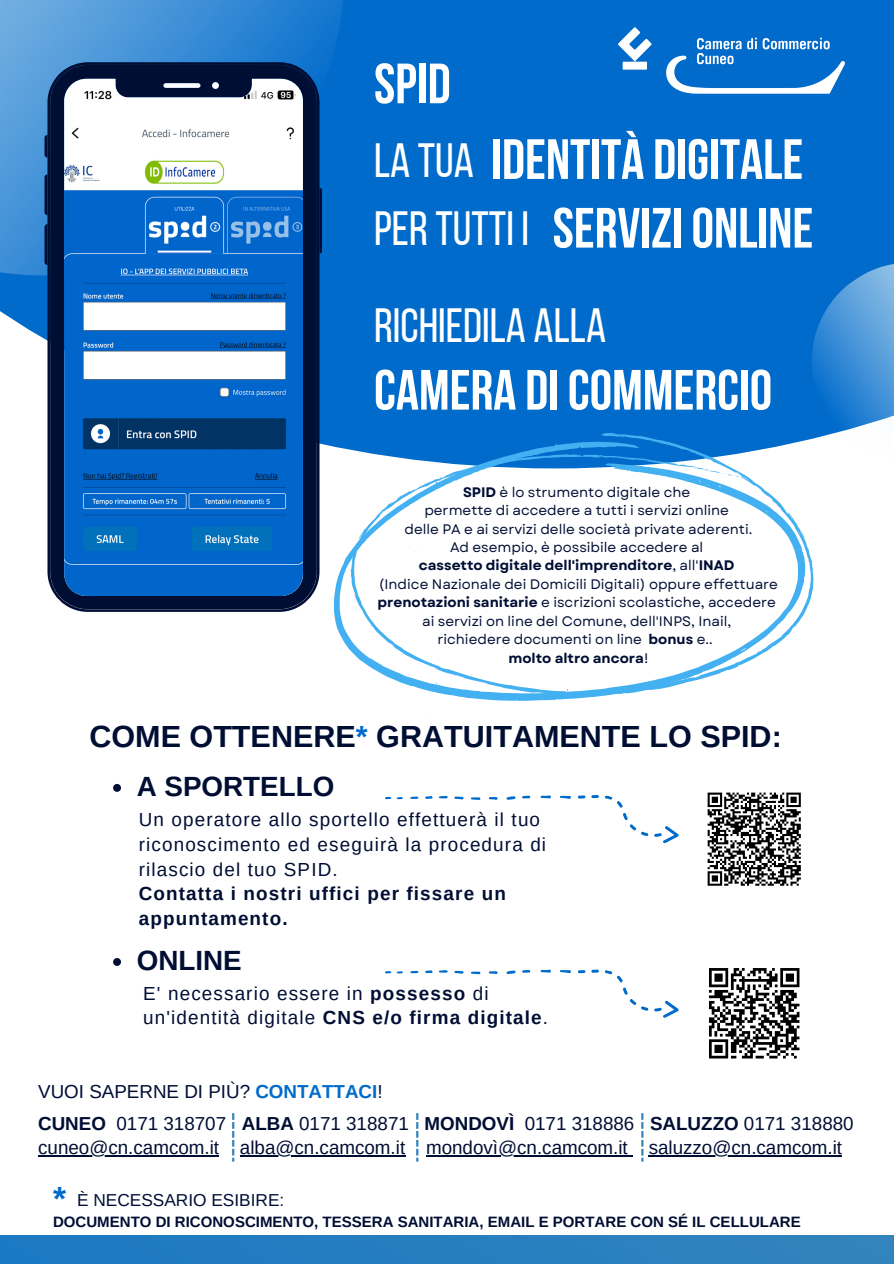
<style>
.page{position:relative;width:894px;height:1264px;background:#fff}
.page>*{position:absolute;margin:0;border:0;box-sizing:border-box;transform-origin:0 0}
.t1{font:700 56.7px "Bebas Neue";color:#fff}
.t2{font:47.85px "Bebas Neue";color:#fff}
.t3{font:700 33.45px "Arimo";color:#006bcb}
.t4{font:700 30.6px "Arimo";color:#000e34}
.t5{font:700 27.75px "Arimo";color:#000e34}
.t6{font:18.9px/24.8px "Arimo";letter-spacing:.06em;color:#000e34}
.t7{font:700 18.9px/24.8px "Arimo";letter-spacing:.06em;color:#000e34}
.t8{font:18.75px "Arimo";color:#000e34}
.t9{font:17.25px "Arimo";color:#000e34}
.t10{font:700 15px "Arimo";color:#000e34}
.t11{font:13.8px/18.5px "Garet";color:#000e34}
.t12{font:700 13.8px "Garet";color:#000e34}
.s1{font-weight:700}
.s2{font-weight:400}
.s3{color:#006bcb}
.s4{font-weight:700;color:#006bcb}
.s5{color:#fff}
</style>
<div class="page">
<div style="left:0;top:1235px;width:893px;height:28px;background:#277ebf"></div>
<div style="left:0;top:0;width:893px;height:468px;background:#006bcb"></div>
<svg style="left:0;top:0;width:343px;height:396px"></svg>
<svg style="left:44px;top:135px;width:3px;height:23px"></svg>
<svg style="left:44px;top:174px;width:3px;height:41px"></svg>
<svg style="left:44px;top:224px;width:3px;height:41px"></svg>
<svg style="left:319px;top:188px;width:3px;height:65px"></svg>
<svg style="left:47px;top:62px;width:272px;height:549px"></svg>
<svg style="left:812px;top:264px;width:81px;height:204px"></svg>
<svg style="left:709px;top:968px;width:91px;height:91px"></svg>
<svg style="left:707px;top:792px;width:94px;height:94px"></svg>
<svg style="left:113px;top:784px;width:8px;height:7px"></svg>
<svg style="left:113px;top:958px;width:8px;height:7px"></svg>
<svg style="left:559px;top:795px;width:120px;height:48px"></svg>
<svg style="left:506px;top:796px;width:9px;height:3px"></svg>
<svg style="left:540px;top:795px;width:11px;height:3px"></svg>
<svg style="left:470px;top:797px;width:10px;height:3px"></svg>
<svg style="left:454px;top:796px;width:9px;height:3px"></svg>
<svg style="left:488px;top:797px;width:9px;height:2px"></svg>
<svg style="left:522px;top:795px;width:8px;height:3px"></svg>
<svg style="left:439px;top:796px;width:9px;height:2px"></svg>
<svg style="left:425px;top:796px;width:7px;height:2px"></svg>
<svg style="left:410px;top:796px;width:8px;height:3px"></svg>
<svg style="left:385px;top:796px;width:18px;height:3px"></svg>
<svg style="left:559px;top:969px;width:120px;height:49px"></svg>
<svg style="left:506px;top:970px;width:9px;height:4px"></svg>
<svg style="left:540px;top:969px;width:11px;height:3px"></svg>
<svg style="left:470px;top:971px;width:10px;height:3px"></svg>
<svg style="left:454px;top:970px;width:9px;height:3px"></svg>
<svg style="left:488px;top:971px;width:9px;height:3px"></svg>
<svg style="left:522px;top:970px;width:8px;height:2px"></svg>
<svg style="left:439px;top:970px;width:9px;height:2px"></svg>
<svg style="left:425px;top:970px;width:7px;height:3px"></svg>
<svg style="left:410px;top:970px;width:8px;height:3px"></svg>
<svg style="left:385px;top:971px;width:18px;height:2px"></svg>
<img style="left:618px;top:27px;width:227px;height:67px">
<svg style="left:329px;top:368px;width:511px;height:348px"></svg>
<svg style="left:333px;top:441px;width:472px;height:260px"></svg>
<svg style="left:723px;top:471px;width:16px;height:12px"></svg>
<hr style="left:38px;top:1154px;width:181px;height:2px;background:#000e34">
<hr style="left:240px;top:1154px;width:165px;height:2px;background:#000e34">
<hr style="left:426px;top:1154px;width:201px;height:2px;background:#000e34">
<hr style="left:648px;top:1154px;width:193px;height:2px;background:#000e34">
<svg style="left:232px;top:1113px;width:2px;height:48px"></svg>
<svg style="left:416px;top:1113px;width:2px;height:48px"></svg>
<svg style="left:641px;top:1113px;width:2px;height:48px"></svg>
<p class="t1" style="left:374px;top:61px;width:78px">SPID</p>
<p class="t2" style="left:374px;top:141px;width:101px">LA TUA</p>
<p class="t2" style="left:374px;top:209px;width:156px">PERTUTTI I</p>
<p class="t1" style="left:491px;top:136px;width:313px">IDENTITÀ DIGITALE</p>
<p class="t1" style="left:552px;top:205px;width:262px">SERVIZI ONLINE</p>
<p class="t2" style="left:374px;top:306px;width:234px">RICHIEDILA ALLA</p>
<p class="t1" style="left:374px;top:367px;width:399px">CAMERA DI COMMERCIO</p>
<p class="t11" style="left:463px;top:482px;width:228px"><span class="s1">SPID</span> è lo strumento digitale che</p>
<p class="t11" style="left:424px;top:501px;width:306px">permette di accedere a tutti i servizi online</p>
<p class="t11" style="left:404px;top:519px;width:349px">delle PA e ai servizi delle società private aderenti.</p>
<p class="t11" style="left:450px;top:538px;width:255px">Ad esempio, è possibile accedere al</p>
<p class="t12" style="left:419px;top:555px;width:317px">cassetto digitale dell'imprenditore<span class="s2">, all'</span>INAD</p>
<p class="t11" style="left:377px;top:575px;width:402px">(Indice Nazionale dei Domicili Digitali) oppure effettuare <span class="s1">prenotazioni sanitarie</span> e iscrizioni scolastiche, accedere</p>
<p class="t11" style="left:422px;top:612px;width:310px">ai servizi on line del Comune, dell'INPS, Inail,</p>
<p class="t11" style="left:437px;top:630px;width:276px">richiedere documenti on line <span class="s1">bonus</span> e..</p>
<p class="t12" style="left:508px;top:648px;width:141px">molto altro ancora<span class="s2">!</span></p>
<p class="t4" style="left:89px;top:719px;width:693px">COME OTTENERE<span class="s3">*</span> GRATUITAMENTE LO SPID:</p>
<p class="t5" style="left:137px;top:771px;width:199px">A SPORTELLO</p>
<p class="t6" style="left:139px;top:807px;width:409px">Un operatore allo sportello effettuerà il tuo riconoscimento ed eseguirà la procedura di rilascio del tuo SPID.</p>
<p class="t7" style="left:139px;top:881px;width:368px">Contatta i nostri uffici per fissare un appuntamento.</p>
<p class="t5" style="left:137px;top:945px;width:106px">ONLINE</p>
<p class="t6" style="left:143px;top:980px;width:347px">E' necessario essere in <span class="s1">possesso</span> di</p>
<p class="t6" style="left:143px;top:1005px;width:406px">un'identità digitale <span class="s1">CNS e/o firma digitale</span>.</p>
<p class="t8" style="left:38px;top:1081px;width:346px">VUOI SAPERNE DI PIÙ? <span class="s4">CONTATTACI</span>!</p>
<p class="t8" style="left:38px;top:1113px;width:816px"><span class="s1">CUNEO</span> 0171 318707 <span class="s1">ALBA</span> 0171 318871 <span class="s1">MONDOVÌ</span> 0171 318886 <span class="s1">SALUZZO</span> 0171 318880</p>
<p class="t8" style="left:38px;top:1136px;width:805px">cuneo@cn.camcom.it alba@cn.camcom.it mondovì@cn.camcom.it saluzzo@cn.camcom.it</p>
<p class="t3" style="left:53px;top:1179px;width:15px">*</p>
<p class="t9" style="left:53px;top:1189px;width:233px"><span class="s5">_</span> È NECESSARIO ESIBIRE:</p>
<p class="t10" style="left:53px;top:1213px;width:749px">DOCUMENTO DI RICONOSCIMENTO, TESSERA SANITARIA, EMAIL E PORTARE CON SÉ IL CELLULARE</p>
</div>
